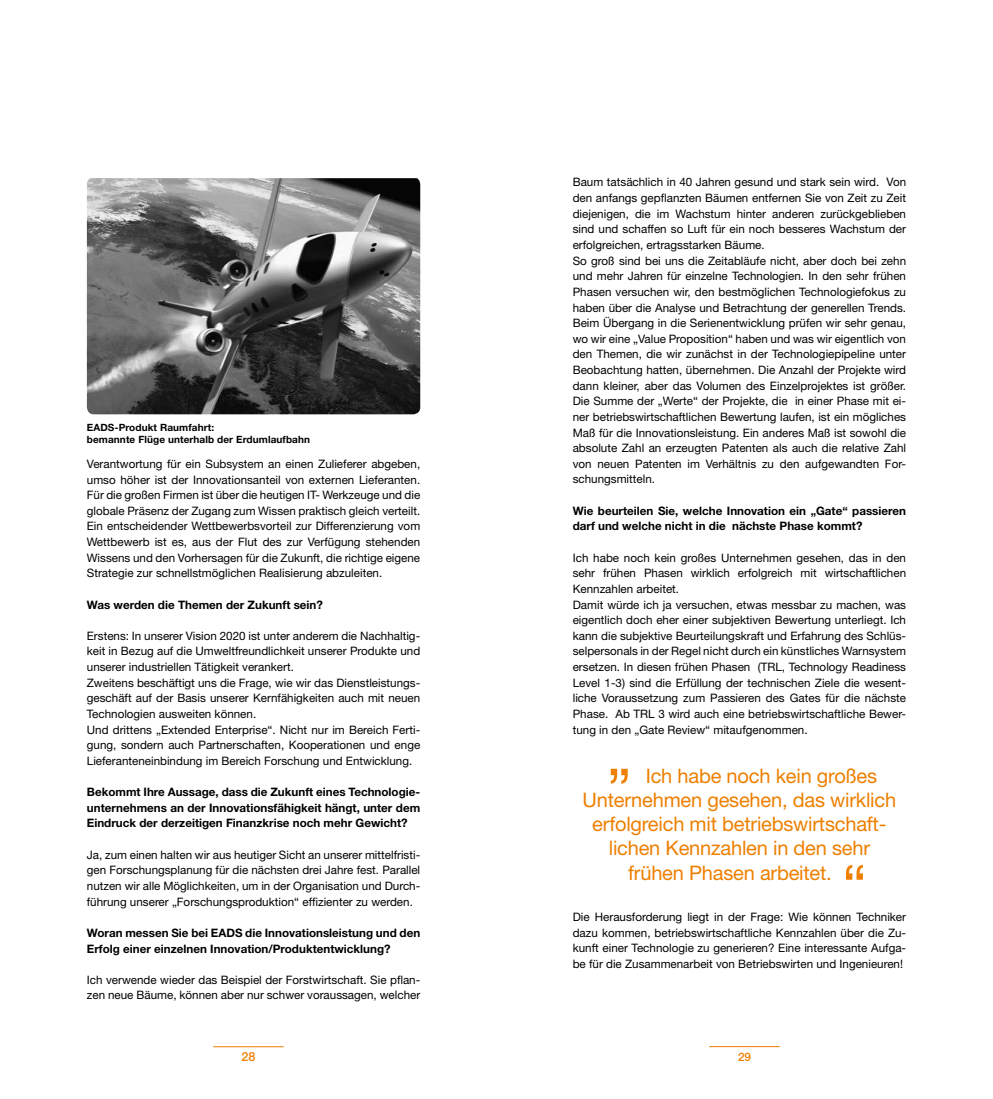
<style>
.page{position:relative;width:993px;height:1099px;background:#fff}
.page>*{position:absolute;margin:0;border:0;box-sizing:border-box;transform-origin:0 0}
.t1{font:57.5px "Helvetica Neue";color:#ee7f00}
.t2{font:20px "Helvetica Neue";letter-spacing:-.01em;color:#ee7f00}
.t3{font:500 12.5px "Helvetica Neue";color:#ee7f00}
.t4{font:11.62px/15.6px "Helvetica Neue";color:#000}
.t5{font:700 11.62px/15.6px "Helvetica Neue";color:#000}
.t6{font:500 11.62px "Helvetica Neue";color:#ee7f00}
.t7{font:700 10px/12px "Helvetica Neue";letter-spacing:.01em;color:#000}
</style>
<div class="page">
<img style="left:87px;top:178px;width:333px;height:236px">
<hr style="left:709px;top:1046px;width:70px;height:1px;background:#ee7f00">
<hr style="left:213px;top:1046px;width:70px;height:1px;background:#ee7f00">
<p class="t7" style="left:87px;top:421px;width:224px">EADS-Produkt Raumfahrt:<br>bemannte Flüge unterhalb der Erdumlaufbahn</p>
<p class="t4" style="left:87px;top:456px;width:335px;text-align:justify">Verantwortung für ein Subsystem an einen Zulieferer abgeben, umso höher ist der Innovationsanteil von externen Lieferanten.<br>Für die großen Firmen ist über die heutigen IT- Werkzeuge und die globale Präsenz der Zugang zum Wissen praktisch gleich verteilt.<br>Ein entscheidender Wettbewerbsvorteil zur Differenzierung vom Wettbewerb ist es, aus der Flut des zur Verfügung stehenden Wissens und den Vorhersagen für die Zukunft, die richtige eigene Strategie zur schnellstmöglichen Realisierung abzuleiten.</p>
<p class="t5" style="left:87px;top:596px;width:237px">Was werden die Themen der Zukunft sein?</p>
<p class="t4" style="left:87px;top:627px;width:335px">Erstens: In unserer Vision 2020 ist unter anderem die Nachhaltig&shy;keit in Bezug auf die Umweltfreundlichkeit unserer Produkte und unserer industriellen Tätigkeit verankert.<br>Zweitens beschäftigt uns die Frage, wie wir das Dienstleistungs&shy;geschäft auf der Basis unserer Kernfähigkeiten auch mit neuen Technologien ausweiten können.<br>Und drittens „Extended Enterprise“. Nicht nur im Bereich Ferti&shy;gung, sondern auch Partnerschaften, Kooperationen und enge Lieferanteneinbindung im Bereich Forschung und Entwicklung.</p>
<p class="t5" style="left:87px;top:784px;width:335px;text-align:justify">Bekommt Ihre Aussage, dass die Zukunft eines Technologie&shy;unternehmens an der Innovationsfähigkeit hängt, unter dem Eindruck der derzeitigen Finanzkrise noch mehr Gewicht?</p>
<p class="t4" style="left:87px;top:846px;width:335px;text-align:justify">Ja, zum einen halten wir aus heutiger Sicht an unserer mittelfristi&shy;gen Forschungsplanung für die nächsten drei Jahre fest. Parallel nutzen wir alle Möglichkeiten, um in der Organisation und Durch&shy;führung unserer „Forschungsproduktion“ effizienter zu werden.</p>
<p class="t5" style="left:87px;top:924px;width:335px">Woran messen Sie bei EADS die Innovationsleistung und den<br>Erfolg einer einzelnen Innovation/Produktentwicklung?</p>
<p class="t4" style="left:87px;top:971px;width:335px">Ich verwende wieder das Beispiel der Forstwirtschaft. Sie pflan&shy;zen neue Bäume, können aber nur schwer voraussagen, welcher</p>
<p class="t4" style="left:572px;top:174px;width:335px">Baum tatsächlich in 40 Jahren gesund und stark sein wird. Von den anfangs gepflanzten Bäumen entfernen Sie von Zeit zu Zeit diejenigen, die im Wachstum hinter anderen zurückgeblieben sind und schaffen so Luft für ein noch besseres Wachstum der erfolgreichen, ertragsstarken Bäume.<br>So groß sind bei uns die Zeitabläufe nicht, aber doch bei zehn und mehr Jahren für einzelne Technologien. In den sehr frühen Phasen versuchen wir, den bestmöglichen Technologiefokus zu haben über die Analyse und Betrachtung der generellen Trends.<br>Beim Übergang in die Serienentwicklung prüfen wir sehr genau, wo wir eine „Value Proposition“ haben und was wir eigentlich von den Themen, die wir zunächst in der Technologiepipeline unter Beobachtung hatten, übernehmen. Die Anzahl der Projekte wird dann kleiner, aber das Volumen des Einzelprojektes ist größer.<br>Die Summe der „Werte“ der Projekte, die in einer Phase mit ei&shy;ner betriebswirtschaftlichen Bewertung laufen, ist ein mögliches Maß für die Innovationsleistung. Ein anderes Maß ist sowohl die absolute Zahl an erzeugten Patenten als auch die relative Zahl von neuen Patenten im Verhältnis zu den aufgewandten For&shy;schungsmitteln.</p>
<p class="t5" style="left:572px;top:502px;width:335px">Wie beurteilen Sie, welche Innovation ein „Gate“ passieren darf und welche nicht in die nächste Phase kommt?</p>
<p class="t4" style="left:572px;top:549px;width:335px">Ich habe noch kein großes Unternehmen gesehen, das in den sehr frühen Phasen wirklich erfolgreich mit wirtschaftlichen Kennzahlen arbeitet.<br>Damit würde ich ja versuchen, etwas messbar zu machen, was eigentlich doch eher einer subjektiven Bewertung unterliegt. Ich kann die subjektive Beurteilungskraft und Erfahrung des Schlüs&shy;selpersonals in der Regel nicht durch ein künstliches Warnsystem ersetzen. In diesen frühen Phasen (TRL, Technology Readiness Level 1-3) sind die Erfüllung der technischen Ziele die wesent&shy;liche Voraussetzung zum Passieren des Gates für die nächste Phase. Ab TRL 3 wird auch eine betriebswirtschaftliche Bewer&shy;tung in den „Gate Review“ mitaufgenommen.</p>
<h1 class="t1" style="left:606px;top:720px;width:26px">„</h1>
<h2 class="t2" style="left:645px;top:763px;width:233px">Ich habe noch kein großes</h2>
<h2 class="t2" style="left:582px;top:787px;width:315px">Unternehmen gesehen, das wirklich</h2>
<h2 class="t2" style="left:592px;top:811px;width:295px">erfolgreich mit betriebswirtschaft-</h2>
<h2 class="t2" style="left:608px;top:835px;width:263px">lichen Kennzahlen in den sehr</h2>
<h2 class="t2" style="left:628px;top:860px;width:205px">frühen Phasen arbeitet.</h2>
<h1 class="t1" style="left:841px;top:851px;width:26px">“</h1>
<p class="t4" style="left:572px;top:909px;width:335px;text-align:justify">Die Herausforderung liegt in der Frage: Wie können Techniker dazu kommen, betriebswirtschaftliche Kennzahlen über die Zu&shy;kunft einer Technologie zu generieren? Eine interessante Aufga&shy;be für die Zusammenarbeit von Betriebswirten und Ingenieuren!</p>
<p class="t3" style="left:241px;top:1049px;width:15px">28</p>
<p class="t6" style="left:737px;top:1049px;width:14px">29</p>
</div>
